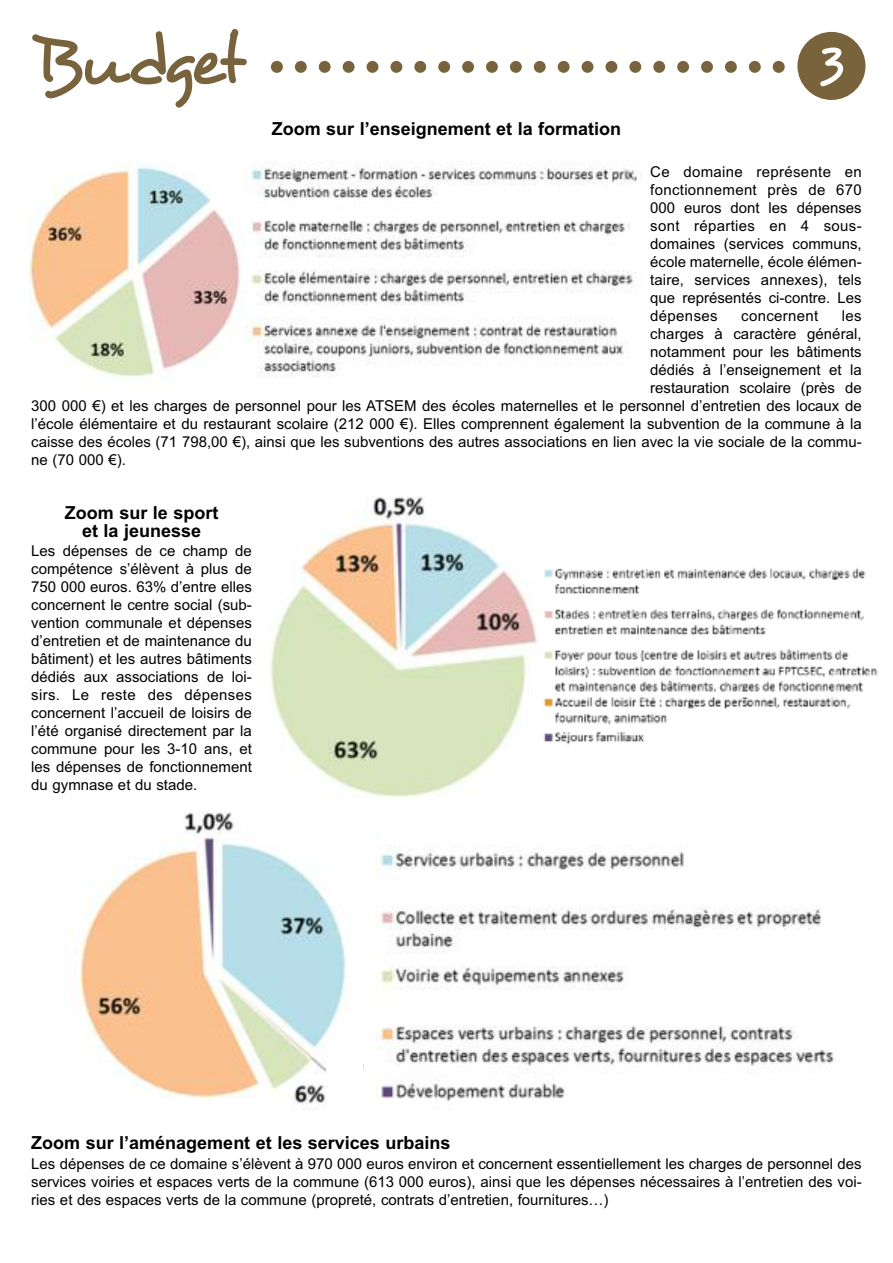
<style>
.page{position:relative;width:893px;height:1263px;background:#fff}
.page>*{position:absolute;margin:0;border:0;box-sizing:border-box;transform-origin:0 0}
.t1{font:72px "Desyrel";letter-spacing:-.07em;color:#78633d}
.t2{font:54px "Desyrel";color:#fff}
.t3{font:700 18px/18px "Arial";color:#000;text-align:center}
.t4{font:15px/18px "Arial";color:#000;text-align:justify}
.t5{font:15px "Arial";letter-spacing:.02em;color:#000}
</style>
<div class="page">
<div style="left:797px;top:32px;width:68px;height:68px;background:#78633d;border-radius:50%"></div>
<svg style="left:271px;top:61px;width:490px;height:12px"></svg>
<svg style="left:773px;top:61px;width:12px;height:12px"></svg>
<img style="left:30px;top:161px;width:612px;height:217px">
<img style="left:269px;top:496px;width:268px;height:301px">
<img style="left:63px;top:811px;width:772px;height:299px">
<div style="left:326px;top:1046px;width:36px;height:31px;background:#fff"></div>
<img style="left:543px;top:567px;width:335px;height:178px">
<h1 class="t1" style="left:34px;top:16px;width:212px">Budget</h1>
<p class="t3" style="left:272px;top:120px;width:351px">Zoom sur l’enseignement et la formation</p>
<h2 class="t2" style="left:818px;top:25px;width:28px">3</h2>
<p class="t4" style="left:650px;top:163px;width:213px">Ce domaine représente en fonctionnement près de 670<br>000 euros dont les dépenses sont réparties en 4 sous&shy;domaines (services communs, école maternelle, école élémen&shy;taire, services annexes), tels que représentés ci-contre. Les dépenses</p>
<p class="t5" style="left:741px;top:307px;width:79px">concernent</p>
<p class="t4" style="left:842px;top:307px;width:21px">les</p>
<p class="t4" style="left:650px;top:325px;width:213px">charges à caractère général,</p>
<p class="t4" style="left:650px;top:343px;width:213px">notamment pour les bâtiments</p>
<p class="t4" style="left:650px;top:361px;width:213px">dédiés à l’enseignement et la</p>
<p class="t4" style="left:650px;top:379px;width:213px">restauration scolaire (près de</p>
<p class="t4" style="left:31px;top:397px;width:832px">300 000 €) et les charges de personnel pour les ATSEM des écoles maternelles et le personnel d’entretien des locaux de</p>
<p class="t4" style="left:31px;top:415px;width:832px">l’école élémentaire et du restaurant scolaire (212 000 €). Elles comprennent également la subvention de la commune à la</p>
<p class="t4" style="left:31px;top:433px;width:832px">caisse des écoles (71 798,00 €), ainsi que les subventions des autres associations en lien avec la vie sociale de la commu-</p>
<p class="t4" style="left:31px;top:451px;width:96px">ne (70 000 €).</p>
<p class="t3" style="left:65px;top:504px;width:155px">Zoom sur le sport et la jeunesse</p>
<p class="t4" style="left:31px;top:542px;width:222px">Les dépenses de ce champ de compétence s’élèvent à plus de 750 000 euros. 63% d’entre elles concernent le centre social (sub&shy;vention communale et dépenses d’entretien et de maintenance du bâtiment) et les autres bâtiments dédiés aux associations de loi&shy;sirs. Le reste des dépenses concernent l’accueil de loisirs de l’été organisé directement par la commune pour les 3-10 ans, et les dépenses de fonctionnement du gymnase et du stade.</p>
<p class="t3" style="left:31px;top:1134px;width:421px">Zoom sur l’aménagement et les services urbains</p>
<p class="t4" style="left:31px;top:1154px;width:832px">Les dépenses de ce domaine s’élèvent à 970 000 euros environ et concernent essentiellement les charges de personnel des services voiries et espaces verts de la commune (613 000 euros), ainsi que les dépenses nécessaires à l’entretien des voi&shy;ries et des espaces verts de la commune (propreté, contrats d’entretien, fournitures…)</p>
</div>
